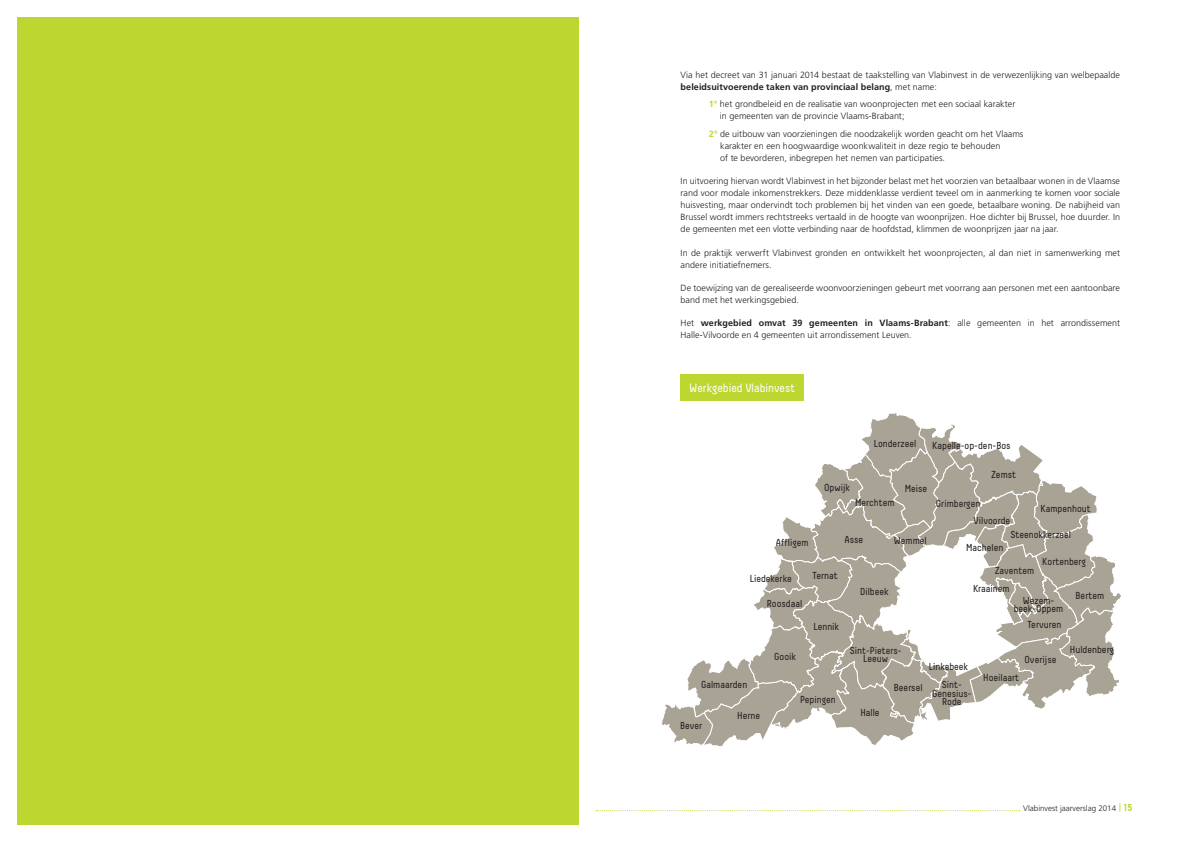
<style>
.page{position:relative;width:1191px;height:842px;background:#fff}
.page>*{position:absolute;margin:0;border:0;box-sizing:border-box;transform-origin:0 0}
.titel{font:12px "Decima";letter-spacing:-.005em;color:#fff}
.t1{font:10.1px/8.4px "Decima";color:#231f20;text-align:center}
.body{font:300 9px/12px "Frutiger";color:#231f20}
.t2{font:300 8px "Frutiger";color:#231f20}
.s1{font-weight:700}
.s2{font-weight:700;color:#bed630}
.s3{font-family:"Decima";font-weight:400;font-size:10px;color:#bed630}
.s4{font-family:"Decima";font-weight:700;font-size:10px;color:#bed630}
</style>
<div class="page">
<svg style="left:596px;top:810px;width:423px;height:1px"></svg>
<div style="left:17px;top:17px;width:561px;height:808px;background:#bed630"></div>
<svg style="left:662px;top:413px;width:459px;height:333px"></svg>
<div style="left:680px;top:374px;width:123px;height:26px;background:#bed630"></div>
<p class="body" style="left:680px;top:69px;width:441px">Via het decreet van 31 januari 2014 bestaat de taakstelling van Vlabinvest in de verwezenlijking van welbepaalde <span class="s1">beleidsuitvoerende taken van provinciaal belang</span>, met name:</p>
<p class="body" style="left:720px;top:98px;width:297px;text-indent:-11px"><span class="s2">1°</span> het grondbeleid en de realisatie van woonprojecten met een sociaal karakter in gemeenten van de provincie Vlaams-Brabant;</p>
<p class="body" style="left:720px;top:128px;width:305px;text-indent:-11px"><span class="s2">2°</span> de uitbouw van voorzieningen die noodzakelijk worden geacht om het Vlaams karakter en een hoogwaardige woonkwaliteit in deze regio te behouden<br>of te bevorderen, inbegrepen het nemen van participaties.</p>
<p class="body" style="left:680px;top:175px;width:441px;text-align:justify">In uitvoering hiervan wordt Vlabinvest in het bijzonder belast met het voorzien van betaalbaar wonen in de Vlaamse rand voor modale inkomenstrekkers. Deze middenklasse verdient teveel om in aanmerking te komen voor sociale huisvesting, maar ondervindt toch problemen bij het vinden van een goede, betaalbare woning. De nabijheid van Brussel wordt immers rechtstreeks vertaald in de hoogte van woonprijzen. Hoe dichter bij Brussel, hoe duurder. In de gemeenten met een vlotte verbinding naar de hoofdstad, klimmen de woonprijzen jaar na jaar.</p>
<p class="body" style="left:680px;top:247px;width:441px">In de praktijk verwerft Vlabinvest gronden en ontwikkelt het woonprojecten, al dan niet in samenwerking met andere initiatiefnemers.</p>
<p class="body" style="left:680px;top:282px;width:441px">De toewijzing van de gerealiseerde woonvoorzieningen gebeurt met voorrang aan personen met een aantoonbare band met het werkingsgebied.</p>
<p class="body" style="left:680px;top:317px;width:441px">Het <span class="s1">werkgebied omvat 39 gemeenten in Vlaams-Brabant</span>: alle gemeenten in het arrondissement<br>Halle-Vilvoorde en 4 gemeenten uit arrondissement Leuven.</p>
<p class="titel" style="left:689px;top:381px;width:108px">Werkgebied Vlabinvest</p>
<p class="t1" style="left:776px;top:538px;width:34px">Affligem</p>
<p class="t1" style="left:824px;top:483px;width:27px">Opwijk</p>
<p class="t1" style="left:874px;top:439px;width:44px">Londerzeel</p>
<p class="t1" style="left:904px;top:485px;width:24px">Meise</p>
<p class="t1" style="left:932px;top:441px;width:80px">Kapelle-op-den-Bos</p>
<p class="t1" style="left:991px;top:470px;width:27px">Zemst</p>
<p class="t1" style="left:855px;top:498px;width:41px">Merchtem</p>
<p class="t1" style="left:844px;top:535px;width:20px">Asse</p>
<p class="t1" style="left:894px;top:537px;width:34px">Wemmel</p>
<p class="t1" style="left:935px;top:499px;width:46px">Grimbergen</p>
<p class="t1" style="left:973px;top:516px;width:38px">Vilvoorde</p>
<p class="t1" style="left:1040px;top:504px;width:52px">Kampenhout</p>
<p class="t1" style="left:966px;top:543px;width:39px">Machelen</p>
<p class="t1" style="left:1010px;top:530px;width:62px">Steenokkerzeel</p>
<p class="t1" style="left:750px;top:574px;width:43px">Liedekerke</p>
<p class="t1" style="left:767px;top:599px;width:37px">Roosdaal</p>
<p class="t1" style="left:774px;top:652px;width:23px">Gooik</p>
<p class="t1" style="left:812px;top:571px;width:27px">Ternat</p>
<p class="t1" style="left:813px;top:622px;width:27px">Lennik</p>
<p class="t1" style="left:701px;top:681px;width:48px">Galmaarden</p>
<p class="t1" style="left:737px;top:711px;width:25px">Herne</p>
<p class="t1" style="left:680px;top:721px;width:24px">Bever</p>
<p class="t1" style="left:800px;top:695px;width:37px">Pepingen</p>
<p class="t1" style="left:860px;top:587px;width:30px">Dilbeek</p>
<p class="t1" style="left:849px;top:646px;width:53px">Sint-Pieters-<br>Leeuw</p>
<p class="t1" style="left:995px;top:566px;width:41px">Zaventem</p>
<p class="t1" style="left:1042px;top:557px;width:45px">Kortenberg</p>
<p class="t1" style="left:973px;top:584px;width:38px">Kraainem</p>
<p class="t1" style="left:1013px;top:596px;width:51px">Wezem&shy;beek-Oppem</p>
<p class="t1" style="left:929px;top:663px;width:41px">Linkebeek</p>
<p class="t1" style="left:1027px;top:620px;width:35px">Tervuren</p>
<p class="t1" style="left:1024px;top:656px;width:33px">Overijse</p>
<p class="t1" style="left:1075px;top:591px;width:30px">Bertem</p>
<p class="t1" style="left:1070px;top:645px;width:46px">Huldenberg</p>
<p class="t1" style="left:860px;top:708px;width:21px">Halle</p>
<p class="t1" style="left:894px;top:683px;width:30px">Beersel</p>
<p class="t1" style="left:941px;top:681px;width:22px">Sint-</p>
<p class="t1" style="left:932px;top:689px;width:41px">Genesius-</p>
<p class="t1" style="left:942px;top:697px;width:21px">Rode</p>
<p class="t1" style="left:983px;top:673px;width:37px">Hoeilaart</p>
<p class="t2" style="left:1023px;top:804px;width:111px">Vlabinvest jaarverslag 2014 <span class="s3">|</span> <span class="s4">15</span></p>
</div>
